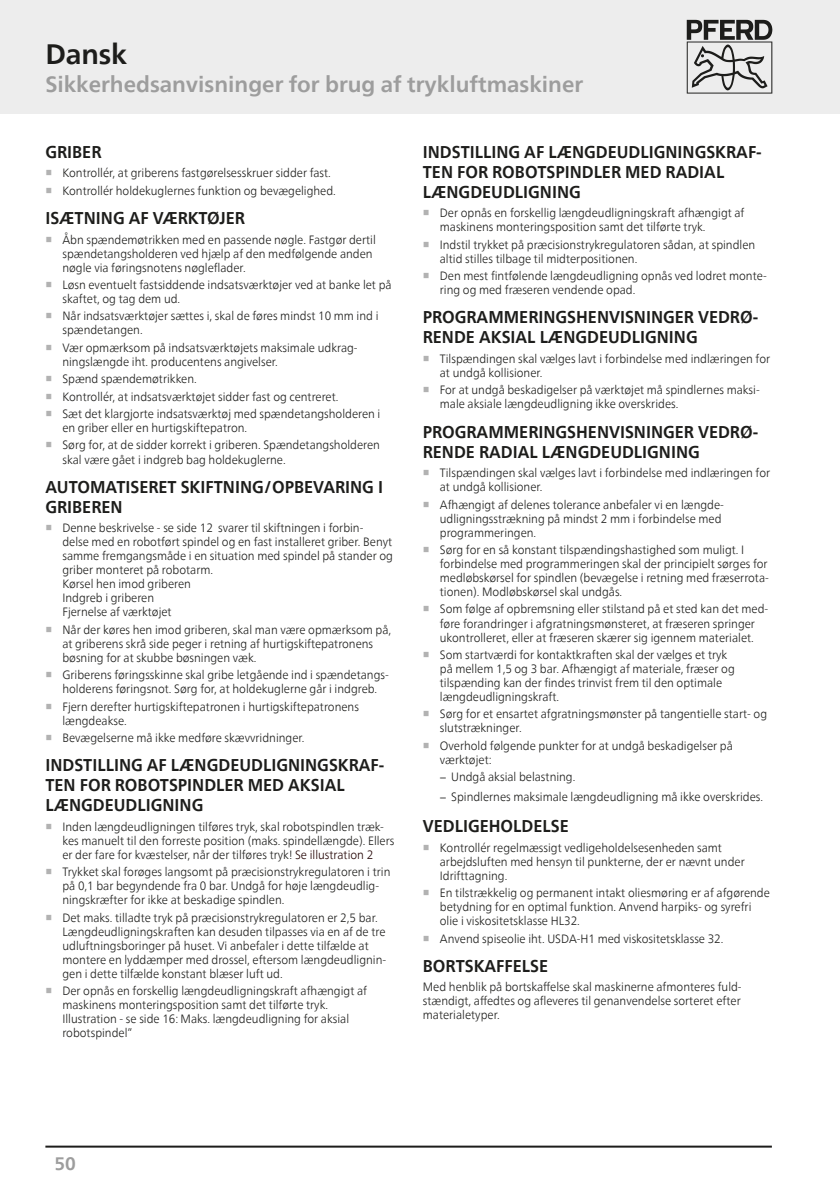
<style>
.page{position:relative;width:840px;height:1191px;background:#fff}
.page>*{position:absolute;margin:0;border:0;box-sizing:border-box;transform-origin:0 0}
.Headline{font:700 28px "Neue Frutiger World";letter-spacing:-.005em;color:#1d1d1b}
.Subhead_grau{font:700 22px "Neue Frutiger World";color:#9d9d9d}
.t1{font:700 18px "Neue Frutiger World";color:#9d9d9d}
.Copy_Head{font:700 17px/20px "Neue Frutiger World";color:#1d1d1b;scale:.95 1}
.Copy{font:300 12px/14px "Neue Frutiger World";color:#1d1d1b;scale:.95 1}
.s1{font-family:"Arial Unicode MS";font-weight:700;color:#b2b2b2}
.s2{color:#210000}
</style>
<div class="page">
<div style="left:0;top:0;width:839px;height:113px;background:#ededed"></div>
<hr style="left:839px;top:0;width:1px;height:113px;background:#ededed">
<svg style="left:686px;top:20px;width:85px;height:74px"></svg>
<hr style="left:45px;top:1145px;width:726px;height:2px;background:#1d1d1b">
<p class="Headline" style="left:45px;top:29px;width:83px">Dansk</p>
<p class="Subhead_grau" style="left:45px;top:65px;width:539px">Sikkerhedsanvisninger for brug af trykluftmaskiner</p>
<p class="Copy_Head" style="left:45px;top:142px;width:60px">GRIBER</p>
<p class="Copy" style="left:45px;top:166px;width:302px"><span class="s1">■</span> Kontrollér, at griberens fastgørelsesskruer sidder fast.</p>
<p class="Copy" style="left:45px;top:184px;width:307px"><span class="s1">■</span> Kontrollér holdekuglernes funktion og bevægelighed.</p>
<p class="Copy_Head" style="left:45px;top:208px;width:211px">ISÆTNING AF VÆRKTØJER</p>
<p class="Copy" style="left:62px;top:232px;width:331px;text-indent:-17px"><span class="s1">■</span> Åbn spændemøtrikken med en passende nøgle. Fastgør dertil spændetangsholderen ved hjælp af den medfølgende anden nøgle via føringsnotens nøgleflader.</p>
<p class="Copy" style="left:62px;top:278px;width:348px;text-indent:-17px"><span class="s1">■</span> Løsn eventuelt fastsiddende indsatsværktøjer ved at banke let på skaftet, og tag dem ud.</p>
<p class="Copy" style="left:62px;top:309px;width:334px;text-indent:-17px"><span class="s1">■</span> Når indsatsværktøjer sættes i, skal de føres mindst 10 mm ind i spændetangen.</p>
<p class="Copy" style="left:62px;top:341px;width:312px;text-indent:-17px"><span class="s1">■</span> Vær opmærksom på indsatsværktøjets maksimale udkrag&shy;ningslængde iht. producentens angivelser.</p>
<p class="Copy" style="left:45px;top:372px;width:161px"><span class="s1">■</span> Spænd spændemøtrikken.</p>
<p class="Copy" style="left:45px;top:389px;width:310px"><span class="s1">■</span> Kontrollér, at indsatsværktøjet sidder fast og centreret.</p>
<p class="Copy" style="left:62px;top:407px;width:336px;text-indent:-17px"><span class="s1">■</span> Sæt det klargjorte indsatsværktøj med spændetangsholderen i en griber eller en hurtigskiftepatron.</p>
<p class="Copy" style="left:62px;top:438px;width:335px;text-indent:-17px"><span class="s1">■</span> Sørg for, at de sidder korrekt i griberen. Spændetangsholderen skal være gået i indgreb bag holdekuglerne.</p>
<p class="Copy_Head" style="left:45px;top:476px;width:357px">AUTOMATISERET SKIFTNING/OPBEVARING I<br>GRIBEREN</p>
<p class="Copy" style="left:62px;top:521px;width:349px;text-indent:-17px"><span class="s1">■</span> Denne beskrivelse - se side 12 svarer til skiftningen i forbin&shy;delse med en robotført spindel og en fast installeret griber. Benyt samme fremgangsmåde i en situation med spindel på stander og griber monteret på robotarm.<br>Kørsel hen imod griberen<br>Indgreb i griberen<br>Fjernelse af værktøjet</p>
<p class="Copy" style="left:62px;top:622px;width:347px;text-indent:-17px"><span class="s1">■</span> Når der køres hen imod griberen, skal man være opmærksom på, at griberens skrå side peger i retning af hurtigskiftepatronens bøsning for at skubbe bøsningen væk.</p>
<p class="Copy" style="left:45px;top:668px;width:363px;text-align:center"><span class="s1">■</span> Griberens føringsskinne skal gribe letgående ind i spændetangs&shy;holderens føringsnot. Sørg for, at holdekuglerne går i indgreb.</p>
<p class="Copy" style="left:62px;top:699px;width:313px;text-indent:-17px"><span class="s1">■</span> Fjern derefter hurtigskiftepatronen i hurtigskiftepatronens længdeakse.</p>
<p class="Copy" style="left:45px;top:731px;width:274px"><span class="s1">■</span> Bevægelserne må ikke medføre skævvridninger.</p>
<p class="Copy_Head" style="left:45px;top:755px;width:358px">INDSTILLING AF LÆNGDEUDLIGNINGSKRAF-<br>TEN FOR ROBOTSPINDLER MED AKSIAL<br>LÆNGDEUDLIGNING</p>
<p class="Copy" style="left:62px;top:819px;width:351px;text-indent:-17px"><span class="s1">■</span> Inden længdeudligningen tilføres tryk, skal robotspindlen træk&shy;kes manuelt til den forreste position (maks. spindellængde). Ellers er der fare for kvæstelser, når der tilføres tryk! <span class="s2">Se illustration 2</span></p>
<p class="Copy" style="left:62px;top:865px;width:346px;text-indent:-17px"><span class="s1">■</span> Trykket skal forøges langsomt på præcisionstrykregulatoren i trin på 0,1 bar begyndende fra 0 bar. Undgå for høje længdeudlig&shy;ningskræfter for ikke at beskadige spindlen.</p>
<p class="Copy" style="left:62px;top:910px;width:342px;text-indent:-17px"><span class="s1">■</span> Det maks. tilladte tryk på præcisionstrykregulatoren er 2,5 bar.<br>Længdeudligningskraften kan desuden tilpasses via en af de tre udluftningsboringer på huset. Vi anbefaler i dette tilfælde at montere en lyddæmper med drossel, eftersom længdeudlignin&shy;gen i dette tilfælde konstant blæser luft ud.</p>
<p class="Copy" style="left:62px;top:983px;width:322px;text-indent:-17px"><span class="s1">■</span> Der opnås en forskellig længdeudligningskraft afhængigt af maskinens monteringsposition samt det tilførte tryk.<br>Illustration - se side 16: Maks. længdeudligning for aksial robotspindel”</p>
<p class="Copy_Head" style="left:422px;top:142px;width:358px">INDSTILLING AF LÆNGDEUDLIGNINGSKRAF-<br>TEN FOR ROBOTSPINDLER MED RADIAL<br>LÆNGDEUDLIGNING</p>
<p class="Copy" style="left:439px;top:206px;width:322px;text-indent:-17px"><span class="s1">■</span> Der opnås en forskellig længdeudligningskraft afhængigt af maskinens monteringsposition samt det tilførte tryk.</p>
<p class="Copy" style="left:439px;top:238px;width:333px;text-indent:-17px"><span class="s1">■</span> Indstil trykket på præcisionstrykregulatoren sådan, at spindlen altid stilles tilbage til midterpositionen.</p>
<p class="Copy" style="left:439px;top:269px;width:345px;text-indent:-17px"><span class="s1">■</span> Den mest fintfølende længdeudligning opnås ved lodret monte&shy;ring og med fræseren vendende opad.</p>
<p class="Copy_Head" style="left:422px;top:307px;width:354px">PROGRAMMERINGSHENVISNINGER VEDRØ-<br>RENDE AKSIAL LÆNGDEUDLIGNING</p>
<p class="Copy" style="left:439px;top:352px;width:349px;text-indent:-17px"><span class="s1">■</span> Tilspændingen skal vælges lavt i forbindelse med indlæringen for at undgå kollisioner.</p>
<p class="Copy" style="left:439px;top:383px;width:338px;text-indent:-17px"><span class="s1">■</span> For at undgå beskadigelser på værktøjet må spindlernes maksi&shy;male aksiale længdeudligning ikke overskrides.</p>
<p class="Copy_Head" style="left:422px;top:421px;width:354px">PROGRAMMERINGSHENVISNINGER VEDRØ-<br>RENDE RADIAL LÆNGDEUDLIGNING</p>
<p class="Copy" style="left:439px;top:466px;width:349px;text-indent:-17px"><span class="s1">■</span> Tilspændingen skal vælges lavt i forbindelse med indlæringen for at undgå kollisioner.</p>
<p class="Copy" style="left:439px;top:497px;width:300px;text-indent:-17px"><span class="s1">■</span> Afhængigt af delenes tolerance anbefaler vi en længde&shy;udligningsstrækning på mindst 2 mm i forbindelse med programmeringen.</p>
<p class="Copy" style="left:439px;top:543px;width:348px;text-indent:-17px"><span class="s1">■</span> Sørg for en så konstant tilspændingshastighed som muligt. I forbindelse med programmeringen skal der principielt sørges for medløbskørsel for spindlen (bevægelse i retning med fræserrota&shy;tionen). Modløbskørsel skal undgås.</p>
<p class="Copy" style="left:422px;top:602px;width:365px;text-align:center"><span class="s1">■</span> Som følge af opbremsning eller stilstand på et sted kan det med&shy;føre forandringer i afgratningsmønsteret, at fræseren springer ukontrolleret, eller at fræseren skærer sig igennem materialet.</p>
<p class="Copy" style="left:439px;top:648px;width:312px;text-indent:-17px"><span class="s1">■</span> Som startværdi for kontaktkraften skal der vælges et tryk på mellem 1,5 og 3 bar. Afhængigt af materiale, fræser og tilspænding kan der findes trinvist frem til den optimale længdeudligningskraft.</p>
<p class="Copy" style="left:439px;top:707px;width:346px;text-indent:-17px"><span class="s1">■</span> Sørg for et ensartet afgratningsmønster på tangentielle start- og slutstrækninger.</p>
<p class="Copy" style="left:439px;top:738px;width:310px;text-indent:-17px"><span class="s1">■</span> Overhold følgende punkter for at undgå beskadigelser på værktøjet:</p>
<p class="Copy" style="left:439px;top:770px;width:144px">− Undgå aksial belastning.</p>
<p class="Copy" style="left:439px;top:789px;width:341px">− Spindlernes maksimale længdeudligning må ikke overskrides.</p>
<p class="Copy_Head" style="left:422px;top:816px;width:155px">VEDLIGEHOLDELSE</p>
<p class="Copy" style="left:439px;top:840px;width:322px;text-indent:-17px"><span class="s1">■</span> Kontrollér regelmæssigt vedligeholdelsesenheden samt arbejdsluften med hensyn til punkterne, der er nævnt under<br>Idrifttagning.</p>
<p class="Copy" style="left:439px;top:886px;width:349px;text-indent:-17px"><span class="s1">■</span> En tilstrækkelig og permanent intakt oliesmøring er af afgørende betydning for en optimal funktion. Anvend harpiks- og syrefri olie i viskositetsklasse HL32.</p>
<p class="Copy" style="left:422px;top:931px;width:318px"><span class="s1">■</span> Anvend spiseolie iht. USDA-H1 med viskositetsklasse 32.</p>
<p class="Copy_Head" style="left:422px;top:955px;width:133px">BORTSKAFFELSE</p>
<p class="Copy" style="left:422px;top:980px;width:337px;text-align:justify">Med henblik på bortskaffelse skal maskinerne afmonteres fuld&shy;stændigt, affedtes og afleveres til genanvendelse sorteret efter materialetyper.</p>
<h3 class="t1" style="left:54px;top:1147px;width:23px">50</h3>
</div>
